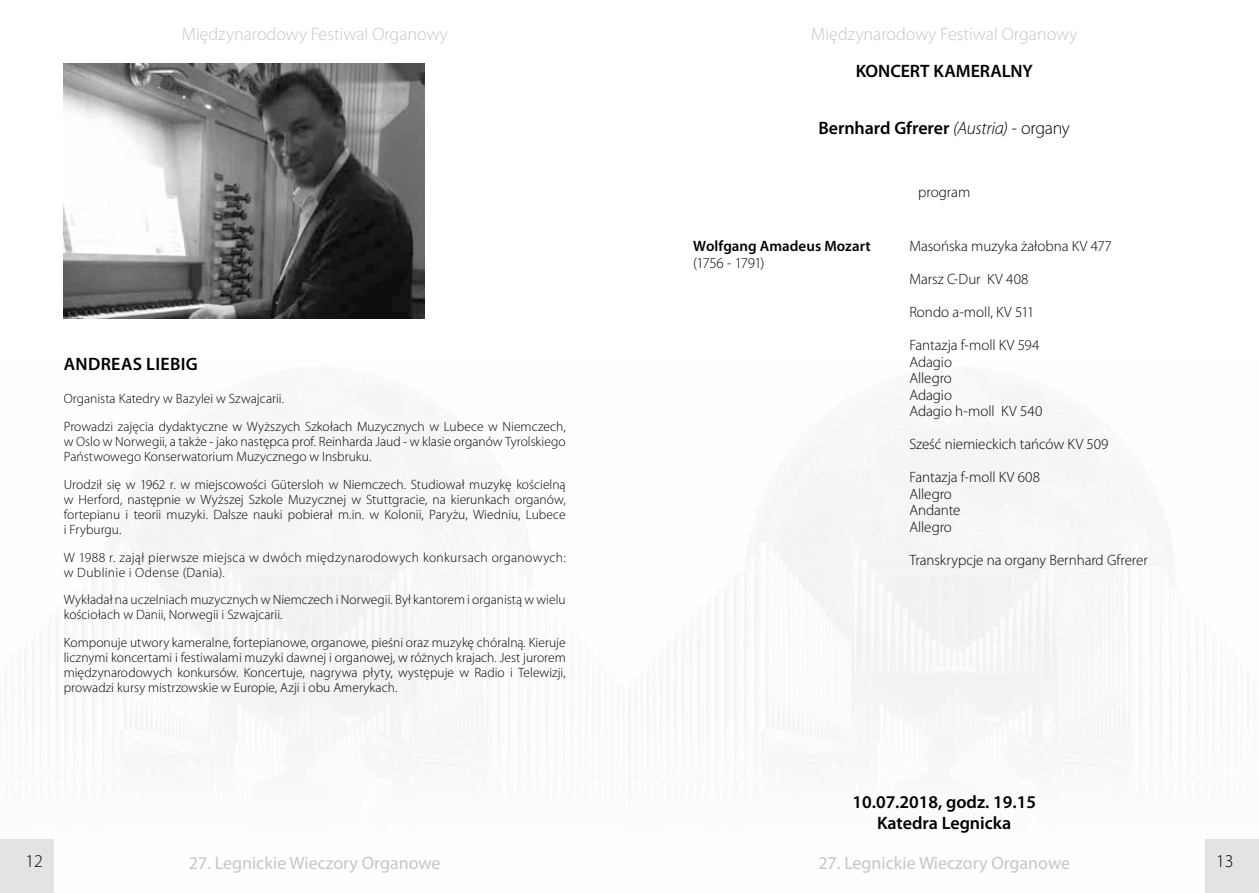
<style>
.page{position:relative;width:1259px;height:893px;background:#fff}
.page>*{position:absolute;margin:0;border:0;box-sizing:border-box;transform-origin:0 0}
.t1{font:600 18px/21px "Myriad Pro";color:#000;text-align:center}
.t2{font:300 18px "Myriad Pro";color:#c6c6c6}
.t3{font:18px "Myriad Pro";color:#c6c6c6}
.t4{font:600 18px "Myriad Pro";letter-spacing:.02em;color:#000}
.t5{font:300 18px "Myriad Pro";color:#000}
.t6{font:300 15px/16.5px "Myriad Pro";letter-spacing:-.005em;color:#000}
.t7{font:600 15px "Myriad Pro";color:#000}
.t8{font:300 15px "Myriad Pro";letter-spacing:-.04em;color:#000}
.t9{font:300 13.5px/15px "Myriad Pro";letter-spacing:.005em;color:#000}
.t10{font:300 13.5px/15px "Myriad Pro";letter-spacing:.025em;color:#000}
.s1{font-weight:300;font-style:italic}
.s2{font-weight:300}
</style>
<div class="page">
<img style="left:64px;top:64px;width:361px;height:255px">
<div style="left:1205px;top:839px;width:54px;height:54px;background:#e3e3e3"></div>
<div style="left:0;top:839px;width:54px;height:54px;background:#e3e3e3"></div>
<h1 class="t2" style="left:182px;top:23px;width:267px">Międzynarodowy Festiwal Organowy</h1>
<h1 class="t4" style="left:64px;top:352px;width:135px">ANDREAS LIEBIG</h1>
<p class="t9" style="left:64px;top:385px;width:503px;line-height:27.8px">Organista Katedry w Bazylei w Szwajcarii.<br>Prowadzi zajęcia dydaktyczne w Wyższych Szkołach Muzycznych w Lubece w Niemczech,</p>
<p class="t9" style="left:64px;top:434px;width:503px">w Oslo w Norwegii, a także - jako następca prof. Reinharda Jaud - w klasie organów Tyrolskiego<br>Państwowego Konserwatorium Muzycznego w Insbruku.</p>
<p class="t9" style="left:64px;top:477px;width:503px;text-align:justify">Urodził się w 1962 r. w miejscowości Gütersloh w Niemczech. Studiował muzykę kościelną w Herford, następnie w Wyższej Szkole Muzycznej w Stuttgracie, na kierunkach organów, fortepianu i teorii muzyki. Dalsze nauki pobierał m.in. w Kolonii, Paryżu, Wiedniu, Lubece i Fryburgu.</p>
<p class="t10" style="left:64px;top:550px;width:503px">W 1988 r. zajął pierwsze miejsca w dwóch międzynarodowych konkursach organowych: w Dublinie i Odense (Dania).</p>
<p class="t9" style="left:64px;top:592px;width:503px">Wykładał na uczelniach muzycznych w Niemczech i Norwegii. Był kantorem i organistą w wielu kościołach w Danii, Norwegii i Szwajcarii.</p>
<p class="t9" style="left:64px;top:635px;width:503px;text-align:justify">Komponuje utwory kameralne, fortepianowe, organowe, pieśni oraz muzykę chóralną. Kieruje licznymi koncertami i festiwalami muzyki dawnej i organowej, w różnych krajach. Jest jurorem międzynarodowych konkursów. Koncertuje, nagrywa płyty, występuje w Radio i Telewizji, prowadzi kursy mistrzowskie w Europie, Azji i obu Amerykach.</p>
<h1 class="t2" style="left:811px;top:23px;width:267px">Międzynarodowy Festiwal Organowy</h1>
<h1 class="t1" style="left:855px;top:60px;width:179px">KONCERT KAMERALNY</h1>
<h1 class="t1" style="left:818px;top:117px;width:253px">Bernhard Gfrerer <span class="s1">(Austria)</span> <span class="s2">- organy</span></h1>
<p class="t6" style="left:918px;top:184px;width:54px">program</p>
<p class="t7" style="left:693px;top:237px;width:179px">Wolfgang Amadeus Mozart</p>
<p class="t6" style="left:909px;top:238px;width:204px">Masońska muzyka żałobna KV 477</p>
<p class="t8" style="left:693px;top:254px;width:73px">(1756 - 1791)</p>
<p class="t6" style="left:909px;top:271px;width:121px">Marsz C-Dur KV 408</p>
<p class="t6" style="left:909px;top:304px;width:127px">Rondo a-moll, KV 511</p>
<p class="t6" style="left:909px;top:337px;width:134px">Fantazja f-moll KV 594<br>Adagio<br>Allegro<br>Adagio<br>Adagio h-moll KV 540</p>
<p class="t6" style="left:909px;top:436px;width:200px">Sześć niemieckich tańców KV 509</p>
<p class="t6" style="left:909px;top:469px;width:132px">Fantazja f-moll KV 608<br>Allegro<br>Andante<br>Allegro</p>
<p class="t6" style="left:909px;top:551px;width:240px">Transkrypcje na organy Bernhard Gfrerer</p>
<h1 class="t1" style="left:852px;top:791px;width:185px">10.07.2018, godz. 19.15<br>Katedra Legnicka</h1>
<h1 class="t5" style="left:25px;top:850px;width:19px">12</h1>
<h1 class="t5" style="left:1216px;top:850px;width:19px">13</h1>
<h1 class="t3" style="left:189px;top:851px;width:253px">27. Legnickie Wieczory Organowe</h1>
<h1 class="t3" style="left:818px;top:851px;width:253px">27. Legnickie Wieczory Organowe</h1>
</div>
